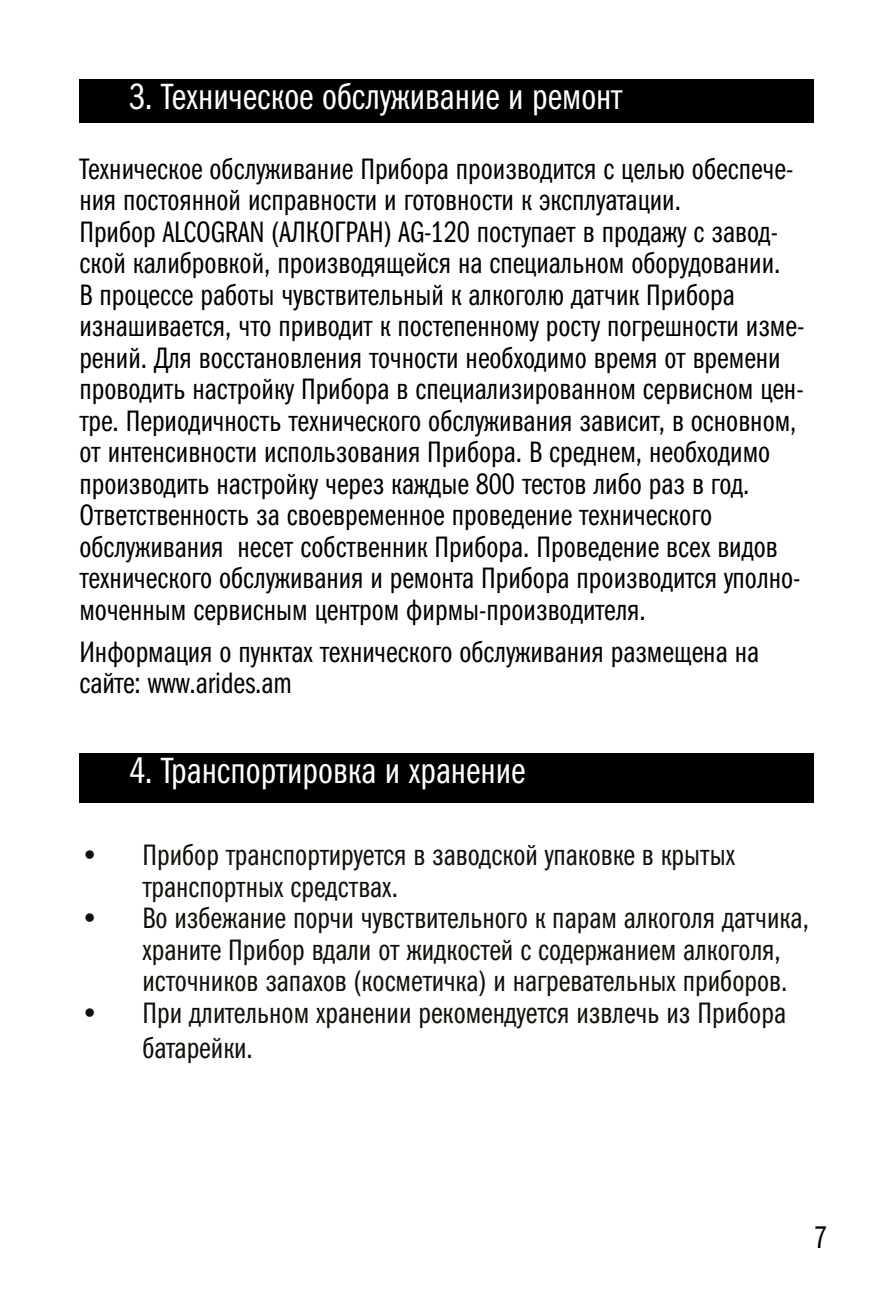
<style>
.page{position:relative;width:893px;height:1290px;background:#fff}
.page>*{position:absolute;margin:0;border:0;box-sizing:border-box;transform-origin:0 0}
.t1{font:36.75px "Franklin Gothic Book Cmp C";color:#fff}
.t2{font:31.5px "Franklin Gothic Book Cmp C";color:#000}
.t3{font:29.75px/31.5px "Franklin Gothic Book Cmp C";color:#000}
.t4{font:29.75px/31.5px "Franklin Gothic Book Cmp C";color:#12100b}
</style>
<div class="page">
<div style="left:79px;top:79px;width:734px;height:44px;background:#000"></div>
<div style="left:79px;top:753px;width:734px;height:49px;background:#000"></div>
<p class="t1" style="left:129px;top:76px;width:495px">3. Техническое обслуживание и ремонт</p>
<p class="t3" style="left:79px;top:153px;width:726px">Техническое обслуживание Прибора производится с целью обеспече&shy;ния постоянной исправности и готовности к эксплуатации.<br>Прибор ALCOGRAN (АЛКОГРАН) AG-120 поступает в продажу с завод&shy;ской калибровкой, производящейся на специальном оборудовании.<br>В процессе работы чувствительный к алкоголю датчик Прибора изнашивается, что приводит к постепенному росту погрешности изме&shy;рений. Для восстановления точности необходимо время от времени проводить настройку Прибора в специализированном сервисном цен&shy;тре. Периодичность технического обслуживания зависит, в основном, от интенсивности использования Прибора. В среднем, необходимо производить настройку через каждые 800 тестов либо раз в год.<br>Ответственность за своевременное проведение технического обслуживания несет собственник Прибора. Проведение всех видов технического обслуживания и ремонта Прибора производится уполно&shy;моченным сервисным центром фирмы-производителя.</p>
<p class="t3" style="left:79px;top:636px;width:681px">Информация о пунктах технического обслуживания размещена на сайте: www.arides.am</p>
<p class="t1" style="left:129px;top:750px;width:398px">4. Транспортировка и хранение</p>
<p class="t4" style="left:142px;top:839px;width:594px;text-indent:-63px">• Прибор транспортируется в заводской упаковке в крытых транспортных средствах.</p>
<p class="t4" style="left:142px;top:902px;width:668px;text-indent:-63px">• Во избежание порчи чувствительного к парам алкоголя датчика, храните Прибор вдали от жидкостей с содержанием алкоголя, источников запахов (косметичка) и нагревательных приборов.</p>
<p class="t4" style="left:142px;top:994px;width:645px;line-height:35.7px;text-indent:-63px">• При длительном хранении рекомендуется извлечь из Прибора батарейки.</p>
<p class="t2" style="left:814px;top:1220px;width:15px">7</p>
</div>
